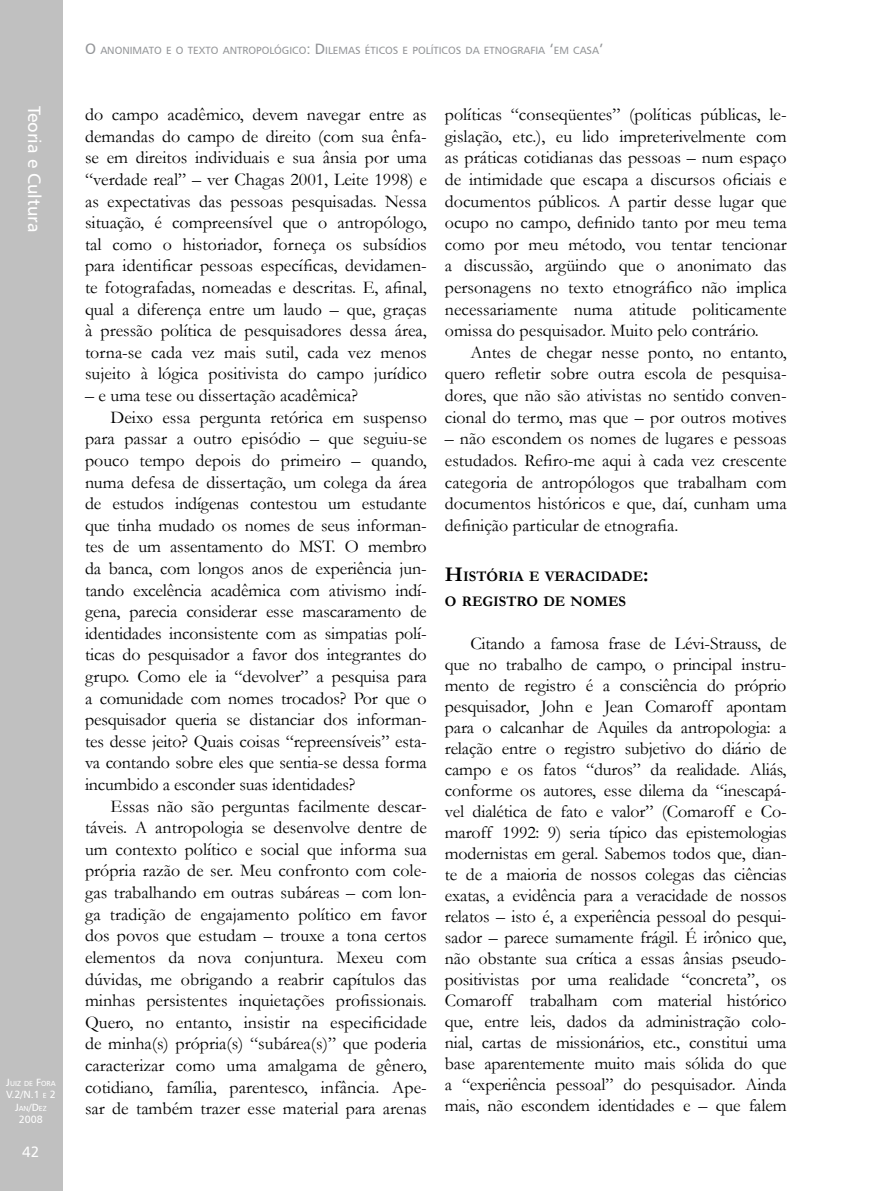
<style>
.page{position:relative;width:893px;height:1191px;background:#fff}
.page>*{position:absolute;margin:0;border:0;box-sizing:border-box;transform-origin:0 0}
.t1{font:18px/21.6px "Garamond";color:#000;text-align:justify}
.t2{font:18px "Humanist 777 BT Roman B";color:#fff}
.t3{font:15px "Humanist 777 BT Roman B";color:#fff}
.t4{font:700 14.7px/25.2px "Garamond";color:#000}
.t5{font:10.5px "Humanist 777 BT Roman B";color:#939598}
.t6{font:10.5px "Humanist 777 BT Roman B";color:#fff}
.t7{font:7.35px "Humanist 777 BT Roman B";color:#fff}
.s1{font-size:10.5px}
.s2{font-size:7.35px}
.s3{font-size:15px}
.s4{font-size:21px}
</style>
<div class="page">
<div style="left:0;top:0;width:62px;height:1191px;background:#c0c0c0"></div>
<p class="t2" style="left:46px;top:106px;width:128px;rotate:90deg">Teoria e Cultura</p>
<p class="t7" style="left:6px;top:1078px;width:51px"><span class="s1">J</span>UIZ DE <span class="s1">F</span>ORA</p>
<p class="t6" style="left:6px;top:1088px;width:51px">V.2/N.1 <span class="s2">E</span> 2</p>
<p class="t7" style="left:15px;top:1103px;width:33px"><span class="s1">J</span>AN<span class="s1">/D</span> EZ</p>
<p class="t6" style="left:19px;top:1113px;width:26px">2008</p>
<p class="t3" style="left:22px;top:1142px;width:19px">42</p>
<p class="t5" style="left:85px;top:44px;width:520px"><span class="s3">O</span> AN ON IMATO E O TEXTO ANTROPOLÓGICO<span class="s3">: D</span> ILEMAS ÉTICOS E POLÍTICOS DA ETN OGRAFIA <span class="s3">‘</span>EM CASA<span class="s3">’</span></p>
<p class="t1" style="left:85px;top:103px;width:343px">do campo acadêmico, devem navegar entre as demandas do campo de direito (com sua ênfa&shy;se em direitos individuais e sua ânsia por uma “verdade real” – ver Chagas 2001, Leite 1998) e as expectativas das pessoas pesquisadas. Nessa situação, é compreensível que o antropólogo, tal como o historiador, forneça os subsídios para identificar pessoas específicas, devidamen&shy;te fotografadas, nomeadas e descritas. E, afinal, qual a diferença entre um laudo – que, graças à pressão política de pesquisadores dessa área, torna-se cada vez mais sutil, cada vez menos sujeito à lógica positivista do campo jurídico</p>
<p class="t1" style="left:85px;top:384px;width:274px">– e uma tese ou dissertação acadêmica?</p>
<p class="t1" style="left:111px;top:406px;width:318px">Deixo essa pergunta retórica em suspenso</p>
<p class="t1" style="left:85px;top:427px;width:343px">para passar a outro episódio – que seguiu-se</p>
<p class="t1" style="left:85px;top:449px;width:343px">pouco tempo depois do primeiro – quando,</p>
<p class="t1" style="left:85px;top:470px;width:343px">numa defesa de dissertação, um colega da área</p>
<p class="t1" style="left:85px;top:492px;width:343px">de estudos indígenas contestou um estudante</p>
<p class="t1" style="left:85px;top:514px;width:343px">que tinha mudado os nomes de seus informan-</p>
<p class="t1" style="left:85px;top:535px;width:343px">tes de um assentamento do MST. O membro</p>
<p class="t1" style="left:85px;top:557px;width:343px">da banca, com longos anos de experiência jun-</p>
<p class="t1" style="left:85px;top:578px;width:343px">tando excelência acadêmica com ativismo indí-</p>
<p class="t1" style="left:85px;top:600px;width:343px">gena, parecia considerar esse mascaramento de</p>
<p class="t1" style="left:85px;top:622px;width:343px">identidades inconsistente com as simpatias polí-</p>
<p class="t1" style="left:85px;top:643px;width:343px">ticas do pesquisador a favor dos integrantes do</p>
<p class="t1" style="left:85px;top:665px;width:343px">grupo. Como ele ia “devolver” a pesquisa para</p>
<p class="t1" style="left:85px;top:686px;width:343px">a comunidade com nomes trocados? Por que o</p>
<p class="t1" style="left:85px;top:708px;width:343px">pesquisador queria se distanciar dos informan-</p>
<p class="t1" style="left:85px;top:730px;width:343px">tes desse jeito? Quais coisas “repreensíveis” esta-</p>
<p class="t1" style="left:85px;top:751px;width:343px">va contando sobre eles que sentia-se dessa forma</p>
<p class="t1" style="left:85px;top:773px;width:272px">incumbido a esconder suas identidades?</p>
<p class="t1" style="left:111px;top:794px;width:318px">Essas não são perguntas facilmente descar-</p>
<p class="t1" style="left:85px;top:816px;width:343px">táveis. A antropologia se desenvolve dentre de</p>
<p class="t1" style="left:85px;top:838px;width:343px">um contexto político e social que informa sua</p>
<p class="t1" style="left:85px;top:859px;width:343px">própria razão de ser. Meu confronto com cole-</p>
<p class="t1" style="left:85px;top:881px;width:343px">gas trabalhando em outras subáreas – com lon-</p>
<p class="t1" style="left:85px;top:902px;width:343px">ga tradição de engajamento político em favor</p>
<p class="t1" style="left:85px;top:924px;width:343px">dos povos que estudam – trouxe a tona certos</p>
<p class="t1" style="left:85px;top:946px;width:343px">elementos da nova conjuntura. Mexeu com</p>
<p class="t1" style="left:85px;top:967px;width:343px">dúvidas, me obrigando a reabrir capítulos das</p>
<p class="t1" style="left:85px;top:989px;width:343px">minhas persistentes inquietações profissionais.</p>
<p class="t1" style="left:85px;top:1010px;width:343px">Quero, no entanto, insistir na especificidade</p>
<p class="t1" style="left:85px;top:1032px;width:343px">de minha(s) própria(s) “subárea(s)” que poderia</p>
<p class="t1" style="left:85px;top:1054px;width:343px">caracterizar como uma amalgama de gênero,</p>
<p class="t1" style="left:85px;top:1075px;width:343px">cotidiano, família, parentesco, infância. Ape-</p>
<p class="t1" style="left:85px;top:1097px;width:343px">sar de também trazer esse material para arenas</p>
<p class="t1" style="left:445px;top:103px;width:343px">políticas “conseqüentes” (políticas públicas, le&shy;gislação, etc.), eu lido impreterivelmente com as práticas cotidianas das pessoas – num espaço de intimidade que escapa a discursos oficiais e documentos públicos. A partir desse lugar que ocupo no campo, definido tanto por meu tema como por meu método, vou tentar tencionar a discussão, argüindo que o anonimato das personagens no texto etnográfico não implica necessariamente numa atitude politicamente omissa do pesquisador. Muito pelo contrário.</p>
<p class="t1" style="left:445px;top:341px;width:343px;text-indent:26px">Antes de chegar nesse ponto, no entanto, quero refletir sobre outra escola de pesquisa&shy;dores, que não são ativistas no sentido conven&shy;cional do termo, mas que – por outros motives</p>
<p class="t1" style="left:445px;top:427px;width:343px">– não escondem os nomes de lugares e pessoas estudados. Refiro-me aqui à cada vez crescente categoria de antropólogos que trabalham com documentos históricos e que, daí, cunham uma definição particular de etnografia.</p>
<p class="t4" style="left:445px;top:564px;width:205px"><span class="s4">H</span>ISTÓRIA E VERACIDADE<span class="s4">:<br></span>O REGISTRO DE NOMES</p>
<p class="t1" style="left:445px;top:632px;width:343px;line-height:21px;text-indent:26px">Citando a famosa frase de Lévi-Strauss, de que no trabalho de campo, o principal instru&shy;mento de registro é a consciência do próprio pesquisador, John e Jean Comaroff apontam para o calcanhar de Aquiles da antropologia: a relação entre o registro subjetivo do diário de campo e os fatos “duros” da realidade. Aliás, conforme os autores, esse dilema da “inescapá&shy;vel dialética de fato e valor” (Comaroff e Co&shy;maroff 1992: 9) seria típico das epistemologias modernistas em geral. Sabemos todos que, dian&shy;te de a maioria de nossos colegas das ciências exatas, a evidência para a veracidade de nossos relatos – isto é, a experiência pessoal do pesqui&shy;sador – parece sumamente frágil. É irônico que, não obstante sua crítica a essas ânsias pseudo&shy;positivistas por uma realidade “concreta”, os Comaroff trabalham com material histórico que, entre leis, dados da administração colo&shy;nial, cartas de missionários, etc., constitui uma base aparentemente muito mais sólida do que a “experiência pessoal” do pesquisador. Ainda mais, não escondem identidades e – que falem</p>
</div>
